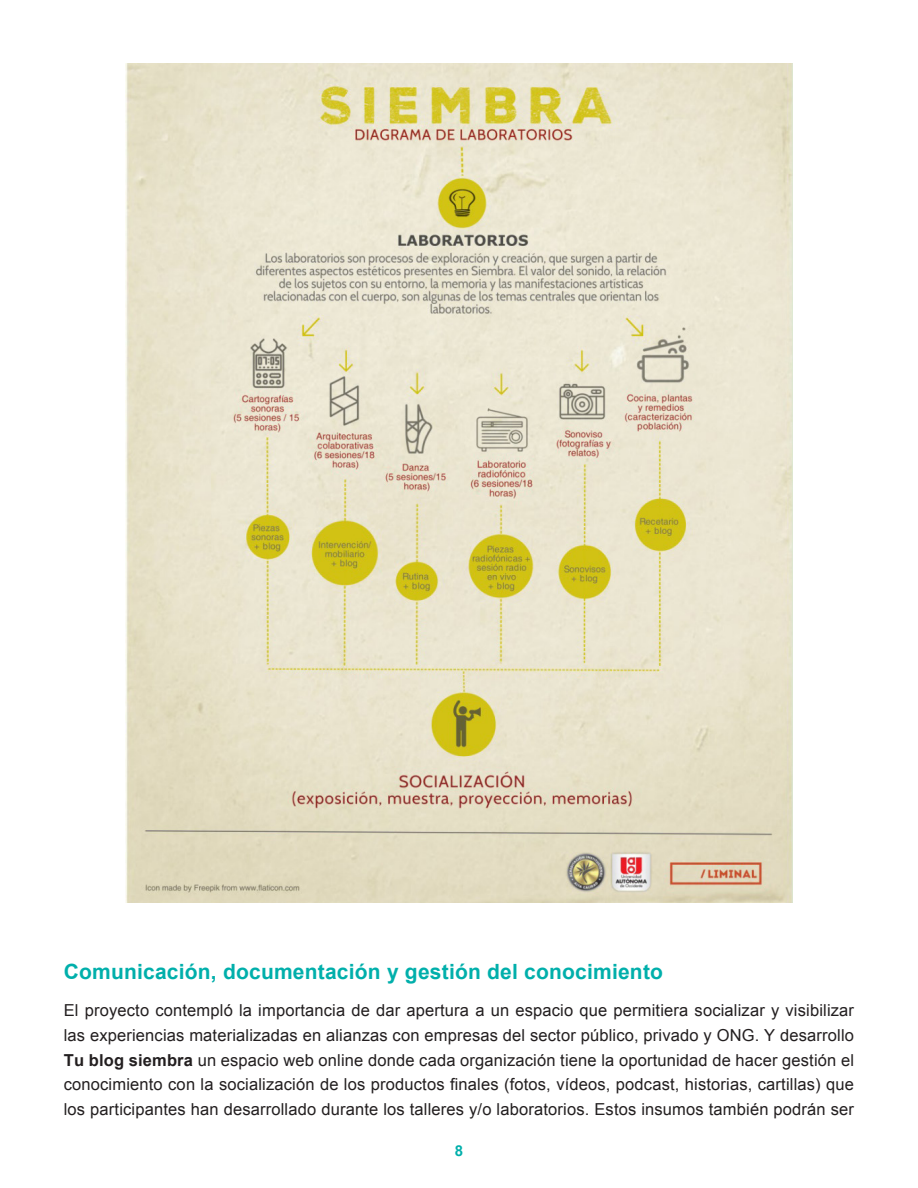
<style>
.page{position:relative;width:918px;height:1188px;background:#fff}
.page>*{position:absolute;margin:0;border:0;box-sizing:border-box;transform-origin:0 0}
.T2{font:700 21px "Arial";letter-spacing:.01em;color:#00afab}
.primer{font:16.5px/24.8px "Arial";letter-spacing:.01em;color:#231f20;text-align:justify}
.t1{font:700 15px "Arial";color:#00afab}
.s1{font-weight:700}
</style>
<div class="page">
<img style="left:125px;top:64px;width:668px;height:838px">
<p class="T2" style="left:64px;top:957px;width:601px">Comunicación, documentación y gestión del conocimiento</p>
<p class="primer" style="left:64px;top:998px;width:792px">El proyecto contempló la importancia de dar apertura a un espacio que permitiera socializar y visibilizar las experiencias materializadas en alianzas con empresas del sector público, privado y ONG. Y desarrollo <span class="s1">Tu blog siembra</span> un espacio web online donde cada organización tiene la oportunidad de hacer gestión el conocimiento con la socialización de los productos finales (fotos, vídeos, podcast, historias, cartillas) que los participantes han desarrollado durante los talleres y/o laboratorios. Estos insumos también podrán ser</p>
<p class="t1" style="left:455px;top:1141px;width:10px">8</p>
</div>
